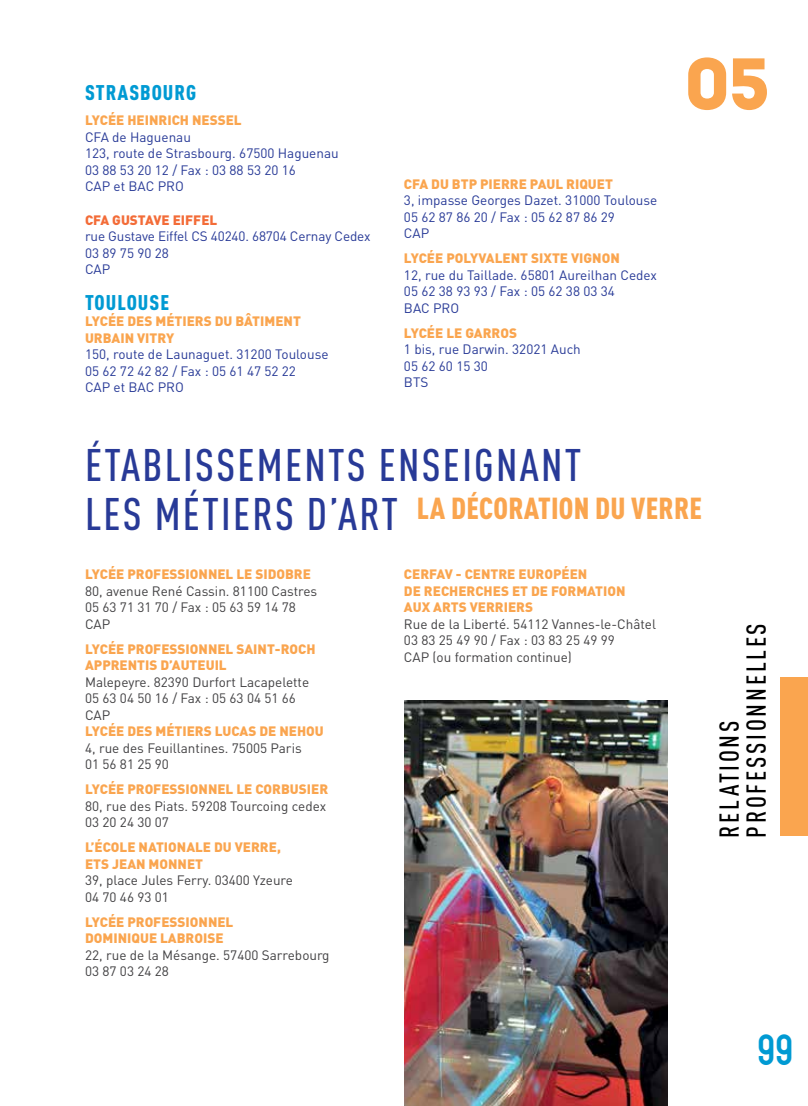
<style>
.page{position:relative;width:808px;height:1106px;background:#fff}
.page>*{position:absolute;margin:0;border:0;box-sizing:border-box;transform-origin:0 0}
.t1{font:72.3px "Intro";color:#faa54f}
.t2{font:500 45px "DIN Cond";letter-spacing:.05em;color:#283a97}
.t3{font:45px "Opera Demo";color:#009ad3}
.t4{font:900 30px "DIN Cond";letter-spacing:.01em;color:#faa54f}
.t5{font:500 27px/27px "DIN Cond";letter-spacing:.1em;color:#000}
.t6{font:900 21px "DIN Cond";letter-spacing:.05em;color:#009ad3}
.t7{font:900 13.5px/16.5px "DIN";color:#faa54f}
.t8{font:13.5px/16.5px "DIN";color:#414042}
.t9{font:13.5px/16.5px "DIN";color:#283a97}
.t10{font:900 13.5px "DIN";color:#f36c38}
.s1{font-weight:500;font-size:45px;color:#283a97}
</style>
<div class="page">
<div style="left:780px;top:677px;width:28px;height:158px;background:#faa54f"></div>
<img style="left:404px;top:701px;width:264px;height:405px">
<h3 class="t6" style="left:85px;top:80px;width:113px">STRASBOURG</h3>
<p class="t7" style="left:85px;top:112px;width:158px">LYCÉE HEINRICH NESSEL</p>
<p class="t9" style="left:85px;top:129px;width:255px">CFA de Haguenau<br>123, route de Strasbourg. 67500 Haguenau<br>03 88 53 20 12 / Fax : 03 88 53 20 16<br>CAP et BAC PRO</p>
<p class="t10" style="left:85px;top:210px;width:134px">CFA GUSTAVE EIFFEL</p>
<p class="t9" style="left:85px;top:228px;width:287px">rue Gustave Eiffel CS 40240. 68704 Cernay Cedex<br>03 89 75 90 28<br>CAP</p>
<h3 class="t6" style="left:85px;top:289px;width:86px">TOULOUSE</h3>
<p class="t7" style="left:85px;top:312px;width:217px">LYCÉE DES MÉTIERS DU BÂTIMENT<br>URBAIN VITRY</p>
<p class="t9" style="left:85px;top:346px;width:245px">150, route de Launaguet. 31200 Toulouse<br>05 62 72 42 82 / Fax : 05 61 47 52 22<br>CAP et BAC PRO</p>
<p class="t7" style="left:404px;top:175px;width:210px">CFA DU BTP PIERRE PAUL RIQUET</p>
<p class="t9" style="left:404px;top:192px;width:255px">3, impasse Georges Dazet. 31000 Toulouse<br>05 62 87 86 20 / Fax : 05 62 87 86 29<br>CAP</p>
<p class="t7" style="left:404px;top:249px;width:217px">LYCÉE POLYVALENT SIXTE VIGNON</p>
<p class="t9" style="left:404px;top:266px;width:255px">12, rue du Taillade. 65801 Aureilhan Cedex<br>05 62 38 93 93 / Fax : 05 62 38 03 34<br>BAC PRO</p>
<p class="t7" style="left:404px;top:324px;width:115px">LYCÉE LE GARROS</p>
<p class="t9" style="left:404px;top:341px;width:178px">1 bis, rue Darwin. 32021 Auch<br>05 62 60 15 30<br>BTS</p>
<h1 class="t1" style="left:683px;top:40px;width:89px">05</h1>
<h2 class="t2" style="left:85px;top:438px;width:498px">ÉTABLISSEMENTS ENSEIGNANT</h2>
<h3 class="t4" style="left:85px;top:490px;width:618px"><span class="s1">LES MÉTIERS D’ART</span> LA DÉCORATION DU VERRE</h3>
<p class="t7" style="left:85px;top:565px;width:227px">LYCÉE PROFESSIONNEL LE SIDOBRE</p>
<p class="t8" style="left:85px;top:582px;width:234px">80, avenue René Cassin. 81100 Castres<br>05 63 71 31 70 / Fax : 05 63 59 14 78<br>CAP</p>
<p class="t7" style="left:85px;top:640px;width:232px">LYCÉE PROFESSIONNEL SAINT-ROCH<br>APPRENTIS D’AUTEUIL</p>
<p class="t8" style="left:85px;top:673px;width:226px">Malepeyre. 82390 Durfort Lacapelette<br>05 63 04 50 16 / Fax : 05 63 04 51 66<br>CAP</p>
<p class="t7" style="left:85px;top:722px;width:240px">LYCÉE DES MÉTIERS LUCAS DE NEHOU</p>
<p class="t8" style="left:85px;top:739px;width:218px">4, rue des Feuillantines. 75005 Paris<br>01 56 81 25 90</p>
<p class="t7" style="left:85px;top:780px;width:245px">LYCÉE PROFESSIONNEL LE CORBUSIER</p>
<p class="t8" style="left:85px;top:797px;width:243px">80, rue des Piats. 59208 Tourcoing cedex<br>03 20 24 30 07</p>
<p class="t7" style="left:85px;top:838px;width:197px">L’ÉCOLE NATIONALE DU VERRE,<br>ETS JEAN MONNET</p>
<p class="t8" style="left:85px;top:872px;width:209px">39, place Jules Ferry. 03400 Yzeure<br>04 70 46 93 01</p>
<p class="t7" style="left:85px;top:913px;width:150px">LYCÉE PROFESSIONNEL<br>DOMINIQUE LABROISE</p>
<p class="t8" style="left:85px;top:946px;width:246px">22, rue de la Mésange. 57400 Sarrebourg<br>03 87 03 24 28</p>
<p class="t7" style="left:404px;top:565px;width:223px">CERFAV - CENTRE EUROPÉEN<br>DE RECHERCHES ET DE FORMATION<br>AUX ARTS VERRIERS</p>
<p class="t8" style="left:404px;top:615px;width:253px">Rue de la Liberté. 54112 Vannes-le-Châtel<br>03 83 25 49 90 / Fax : 03 83 25 49 99<br>CAP (ou formation continue)</p>
<h3 class="t5" style="left:715px;top:837px;width:216px;rotate:-90deg">RELATIONS<br>PROFESSIONNELLES</h3>
<h2 class="t3" style="left:757px;top:1035px;width:38px">99</h2>
</div>
